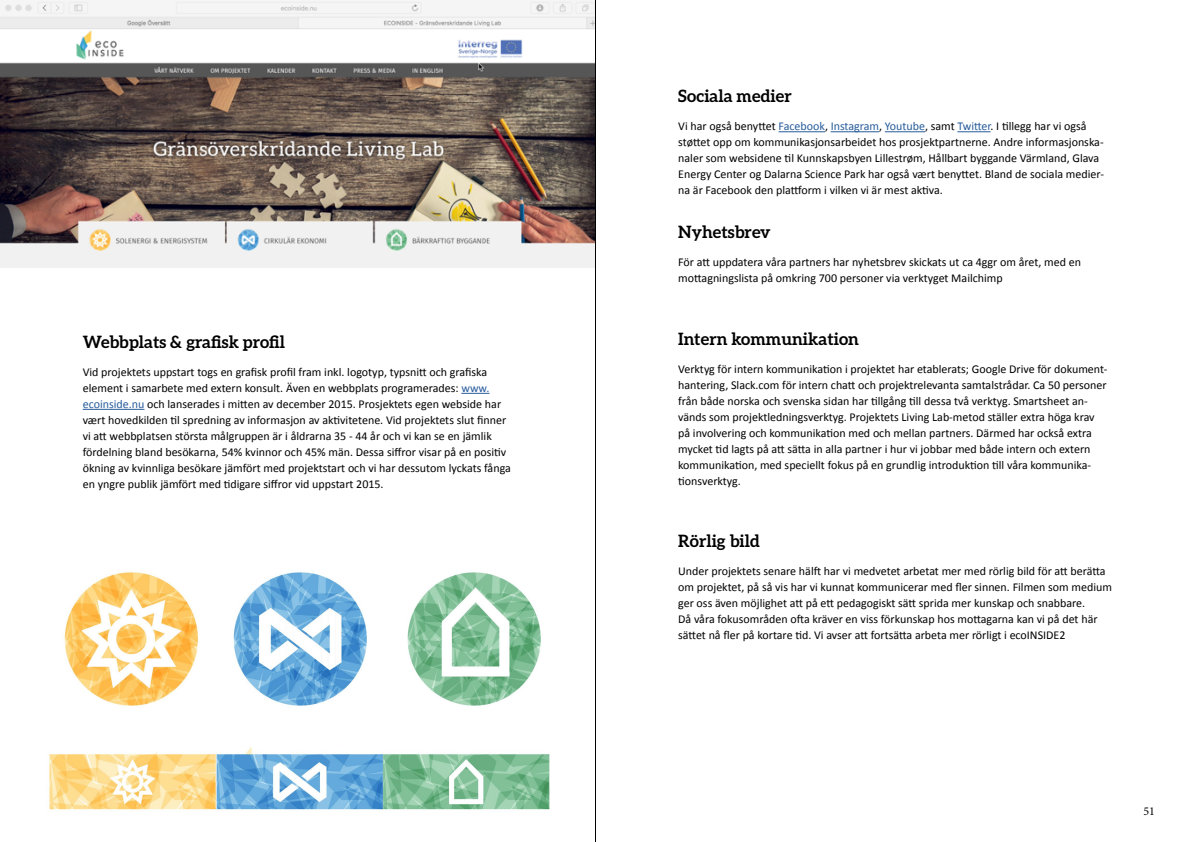
<style>
.page{position:relative;width:1191px;height:842px;background:#fff}
.page>*{position:absolute;margin:0;border:0;box-sizing:border-box;transform-origin:0 0}
.t1{font:700 17px "Aleo";color:#000}
.t2{font:12px/16px "Calibri";color:#000}
.t3{font:12px "Minion Pro";color:#000}
.s1{color:#275b9b}
</style>
<div class="page">
<img style="left:49px;top:572px;width:501px;height:238px">
<img style="left:0;top:1px;width:595px;height:267px">
<svg style="left:461px;top:393px;width:28px;height:1px"></svg>
<hr style="left:83px;top:409px;width:61px;height:1px;background:#275b9b">
<hr style="left:778px;top:131px;width:47px;height:1px;background:#275b9b">
<hr style="left:830px;top:131px;width:49px;height:1px;background:#275b9b">
<hr style="left:885px;top:131px;width:40px;height:1px;background:#275b9b">
<hr style="left:957px;top:131px;width:33px;height:1px;background:#275b9b">
<hr style="left:595px;top:0;width:1px;height:842px;background:#000">
<h1 class="t1" style="left:83px;top:332px;width:204px">Webbplats &amp; grafisk profil</h1>
<p class="t2" style="left:83px;top:363px;width:429px">Vid projektets uppstart togs en grafisk profil fram inkl. logotyp, typsnitt och grafiska element i samarbete med extern konsult. Även en webbplats programerades: <span class="s1">www. ecoinside.nu</span> och lanserades i mitten av december 2015. Prosjektets egen webside har vært hovedkilden til spredning av informasjon av aktivitetene. Vid projektets slut finner vi att webbplatsen största målgruppen är i åldrarna 35 - 44 år och vi kan se en jämlik fördelning bland besökarna, 54% kvinnor och 45% män. Dessa siffror visar på en positiv ökning av kvinnliga besökare jämfört med projektstart och vi har dessutom lyckats fånga en yngre publik jämfört med tidigare siffror vid uppstart 2015.</p>
<h1 class="t1" style="left:678px;top:86px;width:115px">Sociala medier</h1>
<p class="t2" style="left:678px;top:118px;width:427px">Vi har også benyttet <span class="s1">Facebook</span>, <span class="s1">Instagram</span>, <span class="s1">Youtube</span>, samt <span class="s1">Twitter</span>. I tillegg har vi også støttet opp om kommunikasjonsarbeidet hos prosjektpartnerne. Andre informasjonska&shy;naler som websidene til Kunnskapsbyen Lillestrøm, Hållbart byggande Värmland, Glava Energy Center og Dalarna Science Park har også vært benyttet. Bland de sociala medier&shy;na är Facebook den plattform i vilken vi är mest aktiva.</p>
<h1 class="t1" style="left:678px;top:222px;width:94px">Nyhetsbrev</h1>
<p class="t2" style="left:678px;top:253px;width:404px">För att uppdatera våra partners har nyhetsbrev skickats ut ca 4ggr om året, med en mottagningslista på omkring 700 personer via verktyget Mailchimp</p>
<h1 class="t1" style="left:678px;top:329px;width:182px">Intern kommunikation</h1>
<p class="t2" style="left:678px;top:360px;width:431px">Verktyg för intern kommunikation i projektet har etablerats; Google Drive för dokument&shy;hantering, Slack.com för intern chatt och projektrelevanta samtalstrådar. Ca 50 personer från både norska och svenska sidan har tillgång till dessa två verktyg. Smartsheet an&shy;vänds som projektledningsverktyg. Projektets Living Lab-metod ställer extra höga krav på involvering och kommunikation med och mellan partners. Därmed har också extra mycket tid lagts på att sätta in alla partner i hur vi jobbar med både intern och extern kommunikation, med speciellt fokus på en grundlig introduktion till våra kommunika&shy;tionsverktyg.</p>
<h1 class="t1" style="left:678px;top:531px;width:83px">Rörlig bild</h1>
<p class="t2" style="left:678px;top:562px;width:435px">Under projektets senare hälft har vi medvetet arbetat mer med rörlig bild för att berätta om projektet, på så vis har vi kunnat kommunicerar med fler sinnen. Filmen som medium ger oss även möjlighet att på ett pedagogiskt sätt sprida mer kunskap och snabbare.<br>Då våra fokusområden ofta kräver en viss förkunskap hos mottagarna kan vi på det här sättet nå fler på kortare tid. Vi avser att fortsätta arbeta mer rörligt i ecoINSIDE2</p>
<p class="t3" style="left:1143px;top:803px;width:13px">51</p>
</div>
